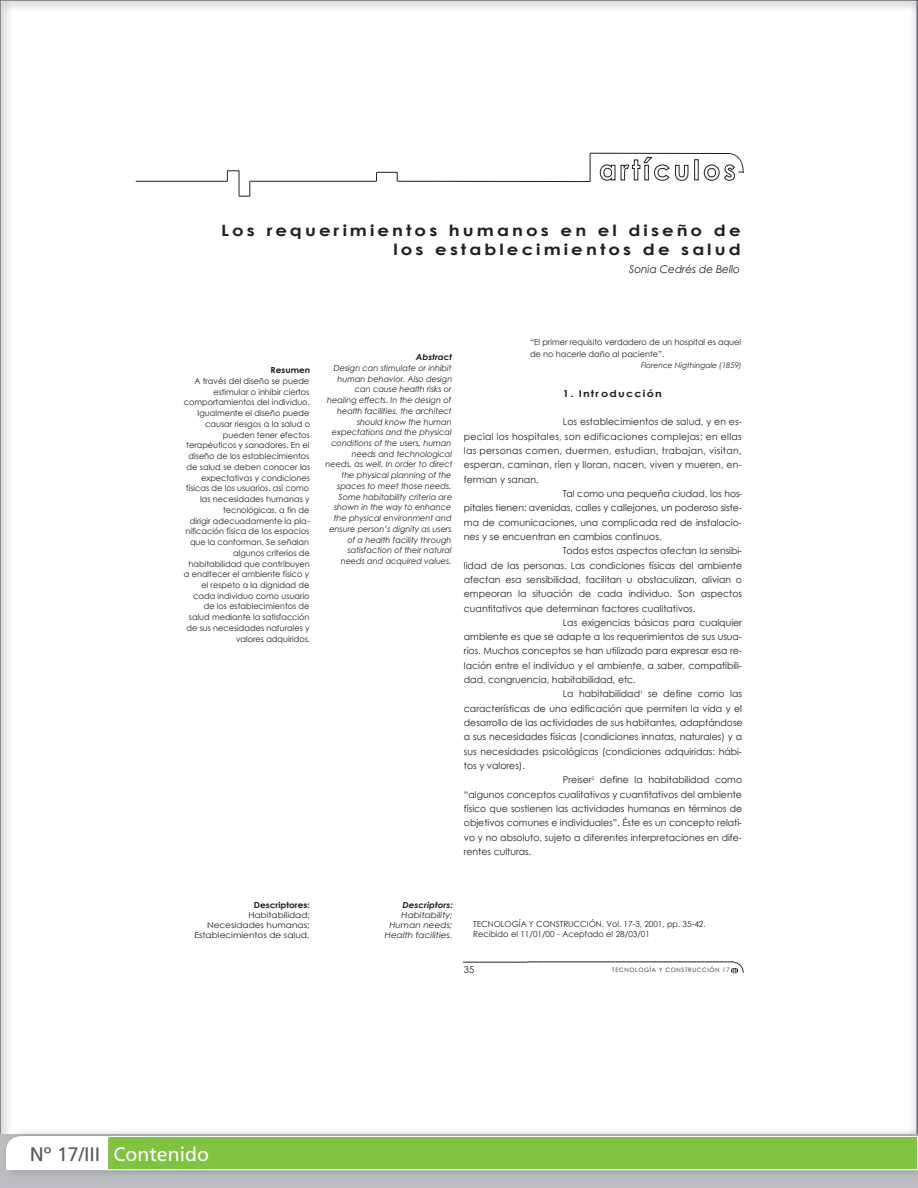
<style>
.page{position:relative;width:918px;height:1188px;background:#fff}
.page>*{position:absolute;margin:0;border:0;box-sizing:border-box;transform-origin:0 0}
.t1{font:19.5px "Frutiger";color:#fff}
.t2{font:700 15.45px/18.5px "Century Gothic";letter-spacing:.17em;color:#231f20;text-align:right;scale:1.17 1}
.t3{font:italic 10.8px "Century Gothic";color:#231f20}
.t4{font:9.6px "Century Gothic";color:#231f20}
.t5{font:9.6px "Century Gothic";letter-spacing:.025em;color:#231f20}
.t6{font:9.6px "Century Gothic";letter-spacing:.035em;color:#231f20}
.t7{font:700 9.6px "Century Gothic";letter-spacing:.1em;color:#231f20;scale:1.17 1}
.t8{font:8.4px/10.8px "Century Gothic";color:#231f20}
.t9{font:italic 8.4px/10.8px "Century Gothic";color:#231f20;text-align:right}
.t10{font:8.4px/10.1px "Century Gothic";color:#231f20;text-align:right;scale:1.07 1}
.t11{font:italic 8.4px/10.1px "Century Gothic";color:#231f20;text-align:right;scale:1.07 1}
.t12{font:700 8.4px "Century Gothic";color:#231f20;scale:1.07 1}
.t13{font:italic 700 8.4px "Century Gothic";color:#231f20;scale:1.07 1}
.t14{font:italic 7.8px "Century Gothic";color:#231f20}
.t15{font:6px "Century Gothic";letter-spacing:.11em;color:#231f20}
.s1{color:#57585a}
.s2{font-family:"Helvetica";font-weight:700;color:#fff}
</style>
<div class="page">
<div style="left:0;top:1126px;width:918px;height:62px;background:#231f20;opacity:.3"></div>
<div style="left:22px;top:1136px;width:86px;height:34px;background:#fff"></div>
<div style="left:108px;top:1136px;width:810px;height:34px;background:#80c241"></div>
<hr style="left:107px;top:1136px;width:811px;height:1px;background:#fff">
<hr style="left:917px;top:1137px;width:1px;height:32px;background:#fff">
<hr style="left:107px;top:1169px;width:811px;height:1px;background:#fff">
<svg style="left:463px;top:962px;width:281px;height:11px"></svg>
<hr style="left:398px;top:181px;width:192px;height:1px;background:#231f20">
<svg style="left:590px;top:154px;width:1px;height:28px"></svg>
<hr style="left:590px;top:153px;width:139px;height:1px;background:#231f20">
<svg style="left:600px;top:157px;width:89px;height:24px"></svg>
<svg style="left:703px;top:153px;width:41px;height:28px"></svg>
<svg style="left:376px;top:172px;width:22px;height:9px"></svg>
<hr style="left:250px;top:181px;width:127px;height:1px;background:#231f20">
<svg style="left:227px;top:171px;width:24px;height:26px"></svg>
<hr style="left:135px;top:181px;width:92px;height:1px;background:#231f20">
<h2 class="t2" style="left:221px;top:221px;width:446px">Los requerimientos humanos en el diseño de los establecimientos de salud</h2>
<p class="t3" style="left:629px;top:262px;width:112px">Sonia Cedrés de Bello</p>
<p class="t12" style="left:270px;top:365px;width:39px">Resumen</p>
<p class="t8" style="left:184px;top:375px;width:128px;text-align:right">A través del diseño se puede estimular o inhibir ciertos comportamientos del individuo.<br>Igualmente el diseño puede causar riesgos a la salud o pueden tener efectos terapéuticos y sanadores. En el diseño de los establecimientos de salud se deben conocer las expectativas y condiciones físicas de los usuarios, así como las necesidades humanas y tecnológicas, a fin de<br>dirigir adecuadamente la pla&shy;nificación física de los espacios que la conforman. Se señalan algunos criterios de habitabilidad que contribuyen a enaltecer el ambiente físico y el respeto a la dignidad de cada individuo como usuario de los establecimientos de salud mediante la satisfacción de sus necesidades naturales y valores adquiridos.</p>
<p class="t13" style="left:416px;top:352px;width:36px">Abstract</p>
<p class="t9" style="left:326px;top:362px;width:128px">Design can stimulate or inhibit human behavior. Also design can cause health risks or healing effects. In the design of health facilities, the architect should know the human expectations and the physical conditions of the users, human needs and technological needs, as well. In order to direct the physical planning of the spaces to meet those needs.<br>Some habitability criteria are shown in the way to enhance the physical environment and ensure person’s dignity as users of a health facility through satisfaction of their natural needs and acquired values.</p>
<p class="t8" style="left:530px;top:336px;width:213px;line-height:12px">“El primer requisito verdadero de un hospital es aquel de no hacerle daño al paciente”.</p>
<p class="t14" style="left:641px;top:361px;width:102px">Florence Nigthingale (1859)</p>
<p class="t7" style="left:563px;top:387px;width:86px">1. Intro d u c c i ó n</p>
<p class="t4" style="left:563px;top:416px;width:180px">Los establecimientos de salud, y en es-</p>
<p class="t5" style="left:464px;top:430px;width:279px">pecial los hospitales, son edificaciones complejas; en ellas</p>
<p class="t6" style="left:464px;top:445px;width:279px">las personas comen, duermen, estudian, trabajan, visitan,</p>
<p class="t4" style="left:464px;top:459px;width:279px">esperan, caminan, ríen y lloran, nacen, viven y mueren, en-</p>
<p class="t4" style="left:464px;top:473px;width:76px">f e rman y sanan.</p>
<p class="t4" style="left:563px;top:488px;width:181px">Tal como una pequeña ciudad, los hos-</p>
<p class="t4" style="left:464px;top:502px;width:280px">pitales tienen: avenidas, calles y callejones, un poderoso siste-</p>
<p class="t4" style="left:464px;top:516px;width:280px">ma de comunicaciones, una complicada red de instalacio-</p>
<p class="t4" style="left:464px;top:531px;width:199px">nes y se encuentran en cambios continuos.</p>
<p class="t4" style="left:563px;top:545px;width:181px">Todos estos aspectos afectan la sensibi-</p>
<p class="t4" style="left:464px;top:559px;width:280px">lidad de las personas. Las condiciones físicas del ambiente</p>
<p class="t4" style="left:464px;top:574px;width:280px">afectan esa sensibilidad, facilitan u obstaculizan, alivian o</p>
<p class="t4" style="left:464px;top:588px;width:280px">empeoran la situación de cada individuo. Son aspectos</p>
<p class="t4" style="left:464px;top:602px;width:233px">cuantitativos que determinan factores cualitativos.</p>
<p class="t4" style="left:563px;top:617px;width:181px">Las exigencias básicas para cualquier</p>
<p class="t4" style="left:464px;top:631px;width:280px">ambiente es que se adapte a los requerimientos de sus usua-</p>
<p class="t4" style="left:464px;top:645px;width:280px">rios. Muchos conceptos se han utilizado para expresar esa re-</p>
<p class="t4" style="left:464px;top:659px;width:280px">lación entre el individuo y el ambiente, a saber, compatibili-</p>
<p class="t4" style="left:464px;top:674px;width:173px">dad, congruencia, habitabilidad, etc.</p>
<p class="t4" style="left:563px;top:688px;width:181px">La habitabilidad<sup>1</sup> se define como las</p>
<p class="t4" style="left:464px;top:702px;width:280px">características de una edificación que permiten la vida y el</p>
<p class="t4" style="left:464px;top:717px;width:280px">desarrollo de las actividades de sus habitantes, adaptándose</p>
<p class="t4" style="left:464px;top:731px;width:280px">a sus necesidades físicas (condiciones innatas, naturales) y a</p>
<p class="t4" style="left:464px;top:745px;width:280px">sus necesidades psicológicas (condiciones adquiridas: hábi-</p>
<p class="t4" style="left:464px;top:760px;width:63px">tos y valores).</p>
<p class="t4" style="left:563px;top:774px;width:181px">Preiser<sup>2</sup> define la habitabilidad como</p>
<p class="t4" style="left:464px;top:788px;width:279px">“algunos conceptos cualitativos y cuantitativos del ambiente</p>
<p class="t4" style="left:464px;top:803px;width:280px">físico que sostienen las actividades humanas en términos de</p>
<p class="t4" style="left:464px;top:817px;width:280px">objetivos comunes e individuales”. Éste es un concepto relati-</p>
<p class="t4" style="left:464px;top:831px;width:280px">vo y no absoluto, sujeto a diferentes interpretaciones en dife-</p>
<p class="t4" style="left:464px;top:846px;width:69px">rentes culturas.</p>
<p class="t12" style="left:254px;top:900px;width:54px">Descriptores:</p>
<p class="t10" style="left:194px;top:910px;width:110px">Habitabilidad;<br>Necesidades humanas;<br>Establecimientos de salud.</p>
<p class="t8" style="left:473px;top:919px;width:234px;line-height:9.6px">TECNOLOGÍA Y CONSTRUCCIÓN. Vol. 17-3, 2001, pp. 35-42.<br>Recibido el 11/01/00 - Aceptado el 28/03/01</p>
<p class="t13" style="left:402px;top:900px;width:49px">Descriptors:</p>
<p class="t11" style="left:385px;top:910px;width:65px">Habitability;<br>Human needs;<br>Health facilities.</p>
<h1 class="t1" style="left:30px;top:1142px;width:181px"><span class="s1">Nº 17/III</span> Contenido</h1>
<p class="t4" style="left:464px;top:964px;width:12px">35</p>
<p class="t15" style="left:612px;top:967px;width:126px">TECNOLOGÍA Y CONSTRUCCIÓN 17 <span class="s2">III</span></p>
</div>
